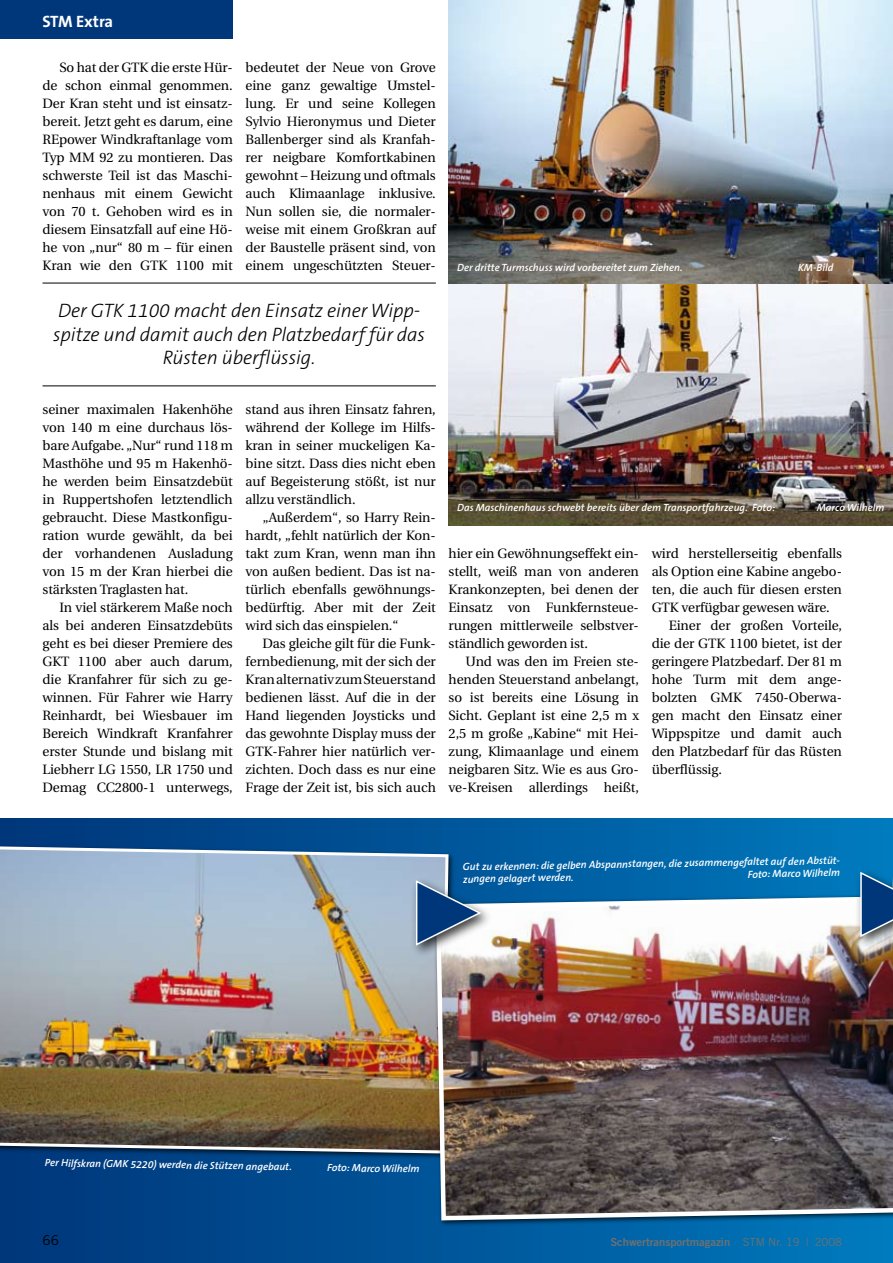
<style>
.page{position:relative;width:893px;height:1263px;background:#fff}
.page>*{position:absolute;margin:0;border:0;box-sizing:border-box;transform-origin:0 0}
.t1{font:italic 300 19.5px/23.4px "The Sans B3";letter-spacing:-.005em;color:#000;text-align:center}
.t2{font:700 16.5px "The Sans B7";letter-spacing:-.015em;color:#fff}
.t3{font:13.5px/18px "Utopia";letter-spacing:-.005em;color:#000;text-align:justify}
.t4{font:13.5px "Trade Gothic";color:#000}
.t5{font:11.25px "Trade Gothic Bold Two";color:#6e7071}
.t6{font:italic 600 10.5px/12.3px "The Sans B6";color:#fff}
.s1{font-family:"Trade Gothic"}
</style>
<div class="page">
<div style="left:0;top:818px;width:893px;height:445px;background:linear-gradient(to right,#003478,#0079bd)"></div>
<div style="left:0;top:0;width:233px;height:39px;background:#00377b"></div>
<div style="left:0;top:843px;width:456px;height:318px;background:#000;opacity:.75"></div>
<img style="left:0;top:845px;width:450px;height:310px">
<img style="left:434px;top:894px;width:459px;height:329px">
<div style="left:854px;top:866px;width:39px;height:85px;background:#000;opacity:.75"></div>
<img style="left:859px;top:870px;width:34px;height:328px">
<div style="left:410px;top:875px;width:84px;height:84px;background:#000;opacity:.75"></div>
<svg style="left:415px;top:879px;width:67px;height:68px;background:#5379a1"></svg>
<hr style="left:43px;top:283px;width:393px;height:1px;background:#000">
<hr style="left:43px;top:385px;width:393px;height:1px;background:#000">
<img style="left:449px;top:284px;width:444px;height:241px">
<img style="left:449px;top:0;width:444px;height:284px">
<p class="t2" style="left:43px;top:13px;width:72px">STM Extra</p>
<p class="t3" style="left:43px;top:59px;width:192px;text-indent:17px">So hat der GTK die erste Hür&shy;de schon einmal genommen.<br>Der Kran steht und ist einsatz&shy;bereit. Jetzt geht es darum, eine REpower Windkraftanlage vom Typ MM 92 zu montieren. Das schwerste Teil ist das Maschi&shy;nenhaus mit einem Gewicht von 70 t. Gehoben wird es in diesem Einsatzfall auf eine Hö&shy;he von „nur“ 80 m – für einen Kran wie den GTK 1100 mit</p>
<p class="t3" style="left:246px;top:59px;width:192px">bedeutet der Neue von Grove eine ganz gewaltige Umstel&shy;lung. Er und seine Kollegen Sylvio Hieronymus und Dieter Ballenberger sind als Kranfah&shy;rer neigbare Komfortkabinen gewohnt – Heizung und oftmals auch Klimaanlage inklusive.<br>Nun sollen sie, die normaler&shy;weise mit einem Großkran auf der Baustelle präsent sind, von einem ungeschützten Steuer-</p>
<h1 class="t1" style="left:53px;top:300px;width:373px">Der GTK 1100 macht den Einsatz einer Wipp&shy;spitze und damit auch den Platzbedarf für das<br>Rüsten überflüssig.</h1>
<p class="t6" style="left:457px;top:262px;width:227px">Der dritte Turmschuss wird vorbereitet zum Ziehen.</p>
<p class="t6" style="left:798px;top:262px;width:37px">KM-Bild</p>
<p class="t3" style="left:43px;top:401px;width:192px">seiner maximalen Hakenhöhe von 140 m eine durchaus lös&shy;bare Aufgabe. „Nur“ rund 118 m Masthöhe und 95 m Hakenhö&shy;he werden beim Einsatzdebüt in Ruppertshofen letztendlich gebraucht. Diese Mastkonfigu&shy;ration wurde gewählt, da bei der vorhandenen Ausladung von 15 m der Kran hierbei die stärksten Traglasten hat.</p>
<p class="t3" style="left:43px;top:599px;width:192px;text-indent:17px">In viel stärkerem Maße noch als bei anderen Einsatzdebüts geht es bei dieser Premiere des GKT 1100 aber auch darum, die Kranfahrer für sich zu ge&shy;winnen. Für Fahrer wie Harry Reinhardt, bei Wiesbauer im Bereich Windkraft Kranfahrer erster Stunde und bislang mit Liebherr LG 1550, LR 1750 und Demag CC2800-1 unterwegs,</p>
<p class="t3" style="left:246px;top:401px;width:192px">stand aus ihren Einsatz fahren, während der Kollege im Hilfs&shy;kran in seiner muckeligen Ka&shy;bine sitzt. Dass dies nicht eben auf Begeisterung stößt, ist nur allzu verständlich.</p>
<p class="t3" style="left:246px;top:509px;width:192px;text-indent:17px">„Außerdem“, so Harry Rein&shy;hardt, „fehlt natürlich der Kon&shy;takt zum Kran, wenn man ihn von außen bedient. Das ist na&shy;türlich ebenfalls gewöhnungs&shy;bedürftig. Aber mit der Zeit wird sich das einspielen.“</p>
<p class="t3" style="left:246px;top:635px;width:192px;text-indent:17px">Das gleiche gilt für die Funk&shy;fernbedienung, mit der sich der Kran alternativ zum Steuerstand bedienen lässt. Auf die in der Hand liegenden Joysticks und das gewohnte Display muss der GTK-Fahrer hier natürlich ver&shy;zichten. Doch dass es nur eine Frage der Zeit ist, bis sich auch</p>
<p class="t6" style="left:457px;top:502px;width:319px">Das Maschinenhaus schwebt bereits über dem Transportfahrzeug. Foto:</p>
<p class="t6" style="left:817px;top:502px;width:69px">Marco Wilhelm</p>
<p class="t3" style="left:449px;top:545px;width:192px">hier ein Gewöhnungseffekt ein&shy;stellt, weiß man von anderen Krankonzepten, bei denen der Einsatz von Funkfernsteue&shy;rungen mittlerweile selbstver&shy;ständlich geworden ist.</p>
<p class="t3" style="left:449px;top:653px;width:192px;text-indent:17px">Und was den im Freien ste&shy;henden Steuerstand anbelangt, so ist bereits eine Lösung in Sicht. Geplant ist eine 2,5 m x 2,5 m große „Kabine“ mit Hei&shy;zung, Klimaanlage und einem neigbaren Sitz. Wie es aus Gro&shy;ve-Kreisen allerdings heißt,</p>
<p class="t3" style="left:652px;top:545px;width:192px">wird herstellerseitig ebenfalls</p>
<p class="t3" style="left:652px;top:563px;width:192px">als Option eine Kabine angebo-</p>
<p class="t3" style="left:652px;top:581px;width:192px">ten, die auch für diesen ersten</p>
<p class="t3" style="left:652px;top:599px;width:180px">GTK verfügbar gewesen wäre.</p>
<p class="t3" style="left:669px;top:617px;width:175px">Einer der großen Vorteile,</p>
<p class="t3" style="left:652px;top:635px;width:192px">die der GTK 1100 bietet, ist der</p>
<p class="t3" style="left:652px;top:653px;width:192px">geringere Platzbedarf. Der 81 m</p>
<p class="t3" style="left:652px;top:671px;width:192px">hohe Turm mit dem ange-</p>
<p class="t3" style="left:652px;top:689px;width:192px">bolzten GMK 7450-Oberwa-</p>
<p class="t3" style="left:652px;top:707px;width:192px">gen macht den Einsatz einer</p>
<p class="t3" style="left:652px;top:725px;width:192px">Wippspitze und damit auch</p>
<p class="t3" style="left:652px;top:743px;width:192px">den Platzbedarf für das Rüsten</p>
<p class="t3" style="left:652px;top:761px;width:72px">überflüssig.</p>
<p class="t6" style="left:463px;top:861px;width:380px;rotate:-1deg">Gut zu erkennen: die gelben Abspannstangen, die zusammengefaltet auf den Abstüt&shy;zungen gelagert werden.</p>
<p class="t6" style="left:748px;top:868px;width:94px;rotate:-1deg">Foto: Marco Wilhelm</p>
<p class="t6" style="left:45px;top:1157px;width:248px;rotate:1deg">Per Hilfskran (GMK 5220) werden die Stützen angebaut.</p>
<p class="t6" style="left:327px;top:1162px;width:94px;rotate:1deg">Foto: Marco Wilhelm</p>
<p class="t4" style="left:43px;top:1232px;width:9px">66</p>
<p class="t5" style="left:610px;top:1235px;width:233px">Schwertransportmagazin <span class="s1">STM Nr. 1 9 | 2008</span></p>
</div>
